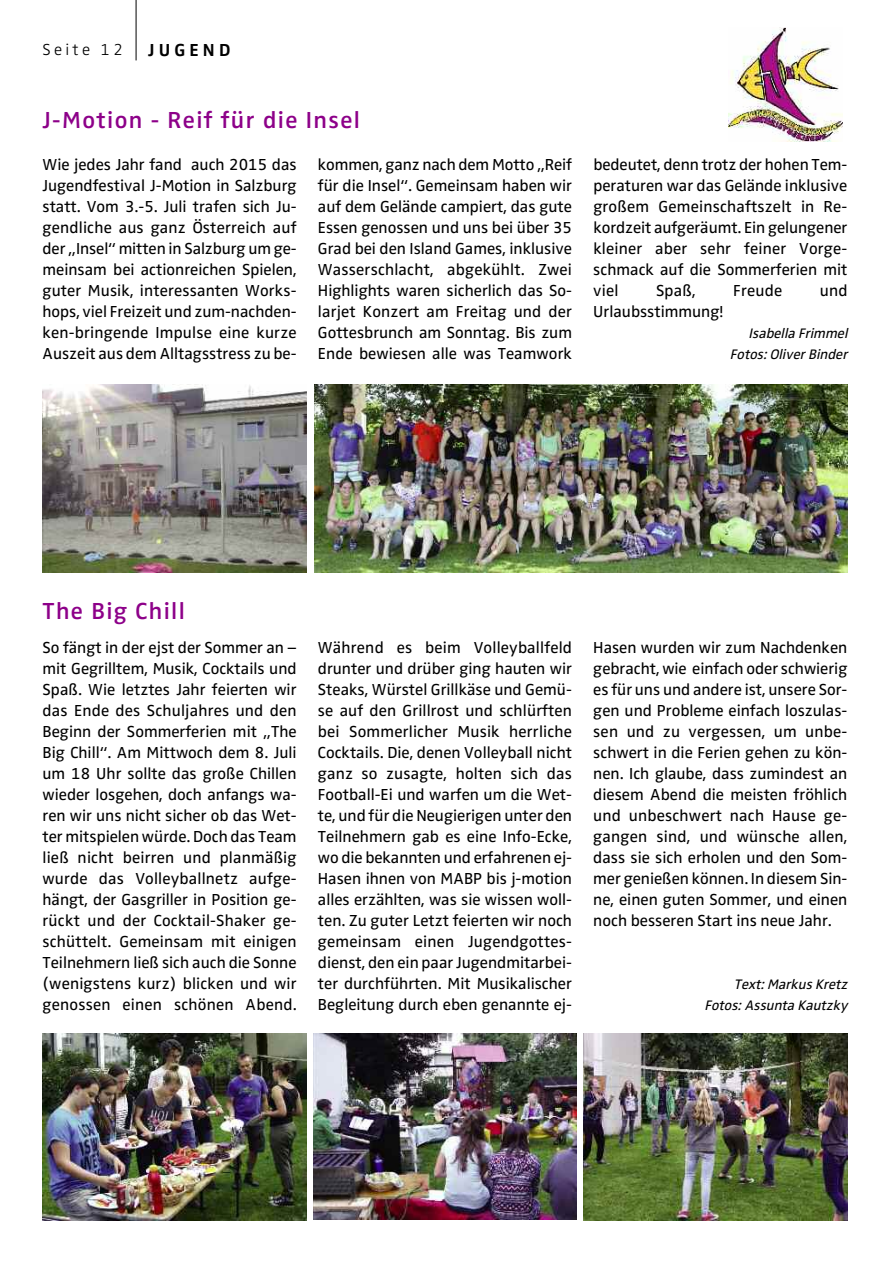
<style>
.page{position:relative;width:893px;height:1263px;background:#fff}
.page>*{position:absolute;margin:0;border:0;box-sizing:border-box;transform-origin:0 0}
.t1{font:600 24px "Zwo";letter-spacing:.055em;color:#8d0089}
.t2{font:700 18px "Zwo";letter-spacing:.23em;color:#000}
.t3{font:16.5px/21px "Zwo";color:#000;text-align:justify}
.t4{font:300 16.5px "Zwo";letter-spacing:.2em;color:#000}
.t5{font:italic 14.25px/21px "Zwo";color:#000;text-align:right}
</style>
<div class="page">
<hr style="left:136px;top:0;width:1px;height:60px;background:#000">
<img style="left:728px;top:27px;width:115px;height:114px">
<img style="left:43px;top:385px;width:263px;height:187px">
<img style="left:315px;top:385px;width:532px;height:187px">
<img style="left:43px;top:1033px;width:263px;height:187px">
<img style="left:313px;top:1033px;width:263px;height:186px">
<img style="left:583px;top:1033px;width:264px;height:187px">
<p class="t4" style="left:43px;top:41px;width:82px">Seite 12</p>
<p class="t2" style="left:148px;top:41px;width:84px">JUGEND</p>
<h1 class="t1" style="left:43px;top:107px;width:319px">J-Motion - Reif für die Insel</h1>
<p class="t3" style="left:43px;top:154px;width:256px">Wie jedes Jahr fand auch 2015 das Jugendfestival J-Motion in Salzburg statt. Vom 3.-5. Juli trafen sich Ju&shy;gendliche aus ganz Österreich auf der „Insel“ mitten in Salzburg um ge&shy;meinsam bei actionreichen Spielen, guter Musik, interessanten Works&shy;hops, viel Freizeit und zum-nachden&shy;ken-bringende Impulse eine kurze Auszeit aus dem Alltagsstress zu be-</p>
<p class="t3" style="left:318px;top:154px;width:256px">kommen, ganz nach dem Motto „Reif für die Insel“. Gemeinsam haben wir auf dem Gelände campiert, das gute Essen genossen und uns bei über 35<br>Grad bei den Island Games, inklusive Wasserschlacht, abgekühlt. Zwei Highlights waren sicherlich das So&shy;larjet Konzert am Freitag und der Gottesbrunch am Sonntag. Bis zum Ende bewiesen alle was Teamwork</p>
<p class="t3" style="left:593px;top:154px;width:256px">bedeutet, denn trotz der hohen Tem&shy;peraturen war das Gelände inklusive großem Gemeinschaftszelt in Re&shy;kordzeit aufgeräumt. Ein gelungener kleiner aber sehr feiner Vorge&shy;schmack auf die Sommerferien mit viel</p>
<p class="t3" style="left:656px;top:280px;width:41px">Spaß,</p>
<p class="t3" style="left:733px;top:280px;width:51px">Freude</p>
<p class="t3" style="left:820px;top:280px;width:29px">und</p>
<p class="t3" style="left:593px;top:301px;width:131px">Urlaubsstimmung!</p>
<p class="t5" style="left:730px;top:322px;width:122px">Isabella Frimmel<br>Fotos: Oliver Binder</p>
<h1 class="t1" style="left:43px;top:598px;width:144px">The Big Chill</h1>
<p class="t3" style="left:42px;top:637px;width:256px">So fängt in der ejst der Sommer an – mit Gegrilltem, Musik, Cocktails und Spaß. Wie letztes Jahr feierten wir das Ende des Schuljahres und den Beginn der Sommerferien mit „The Big Chill“. Am Mittwoch dem 8. Juli um 18 Uhr sollte das große Chillen wieder losgehen, doch anfangs wa&shy;ren wir uns nicht sicher ob das Wet&shy;ter mitspielen würde. Doch das Team ließ nicht beirren und planmäßig wurde das Volleyballnetz aufge&shy;hängt, der Gasgriller in Position ge&shy;rückt und der Cocktail-Shaker ge&shy;schüttelt. Gemeinsam mit einigen Teilnehmern ließ sich auch die Sonne (wenigstens kurz) blicken und wir genossen einen schönen Abend.</p>
<p class="t3" style="left:318px;top:637px;width:256px">Während es beim Volleyballfeld drunter und drüber ging hauten wir Steaks, Würstel Grillkäse und Gemü&shy;se auf den Grillrost und schlürften bei Sommerlicher Musik herrliche Cocktails. Die, denen Volleyball nicht ganz so zusagte, holten sich das Football-Ei und warfen um die Wet&shy;te, und für die Neugierigen unter den Teilnehmern gab es eine Info-Ecke, wo die bekannten und erfahrenen ej-Hasen ihnen von MABP bis j-motion alles erzählten, was sie wissen woll&shy;ten. Zu guter Letzt feierten wir noch gemeinsam einen Jugendgottes&shy;dienst, den ein paar Jugendmitarbei&shy;ter durchführten. Mit Musikalischer Begleitung durch eben genannte ej-</p>
<p class="t3" style="left:593px;top:637px;width:256px">Hasen wurden wir zum Nachdenken gebracht, wie einfach oder schwierig es für uns und andere ist, unsere Sor&shy;gen und Probleme einfach loszulas&shy;sen und zu vergessen, um unbe&shy;schwert in die Ferien gehen zu kön&shy;nen. Ich glaube, dass zumindest an diesem Abend die meisten fröhlich und unbeschwert nach Hause ge&shy;gangen sind, und wünsche allen, dass sie sich erholen und den Som&shy;mer genießen können. In diesem Sin&shy;ne, einen guten Sommer, und einen noch besseren Start ins neue Jahr.</p>
<p class="t5" style="left:704px;top:973px;width:148px">Text: Markus Kretz<br>Fotos: Assunta Kautzky</p>
</div>
